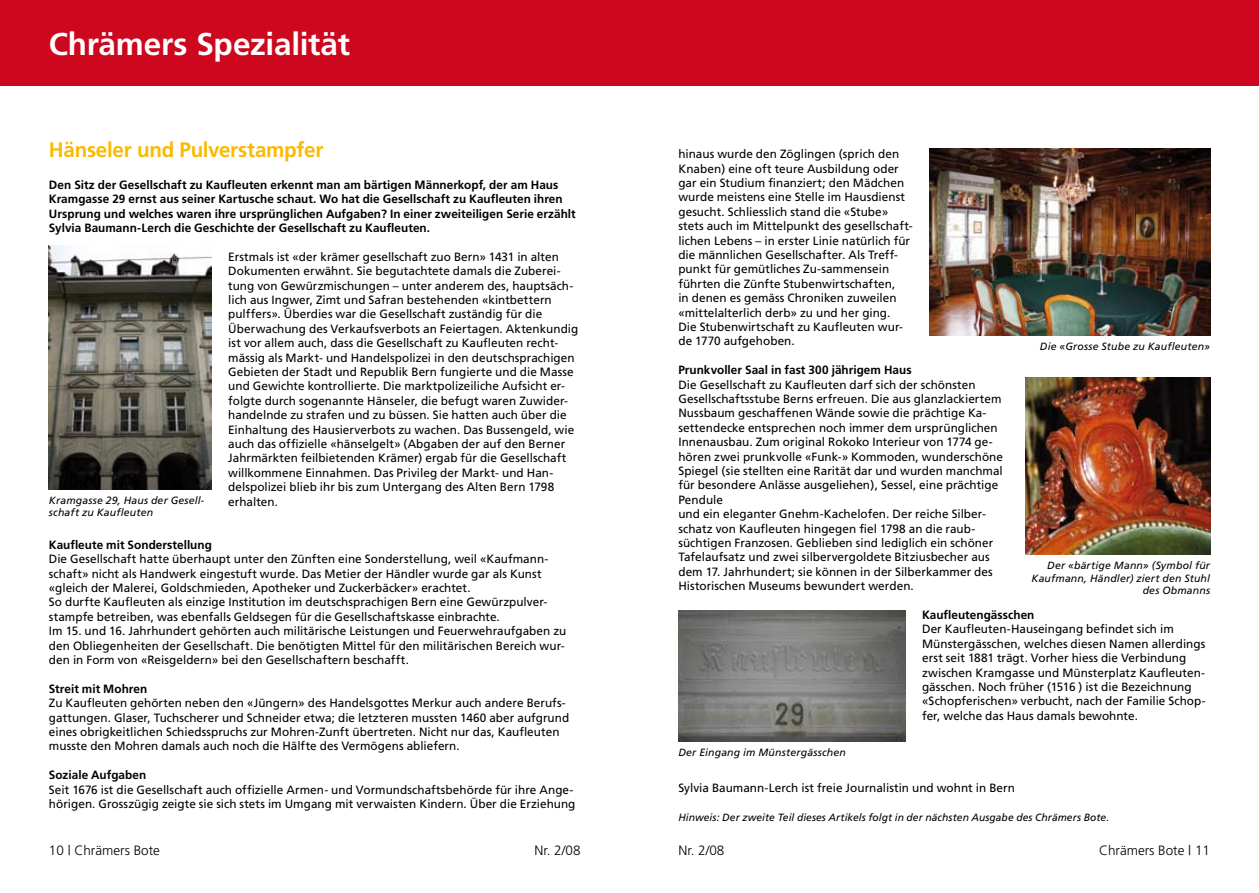
<style>
.page{position:relative;width:1259px;height:893px;background:#fff}
.page>*{position:absolute;margin:0;border:0;box-sizing:border-box;transform-origin:0 0}
.t1{font:700 31.5px "Frutiger";letter-spacing:-.005em;color:#fff}
.t2{font:700 21px "Frutiger";letter-spacing:-.015em;color:#faba00}
.t3{font:300 13.5px "Frutiger";color:#000}
.t4{font:12px/14.4px "Frutiger";color:#000}
.t5{font:700 12px/14.4px "Frutiger";letter-spacing:.005em;color:#000}
.t6{font:italic 10.5px/12.6px "Frutiger";letter-spacing:.015em;color:#000;text-align:right}
</style>
<div class="page">
<div style="left:629px;top:0;width:630px;height:85px;background:#cd071e"></div>
<div style="left:0;top:0;width:629px;height:85px;background:#cd071e"></div>
<img style="left:678px;top:610px;width:227px;height:131px">
<img style="left:49px;top:246px;width:162px;height:243px">
<img style="left:929px;top:149px;width:281px;height:187px">
<img style="left:1025px;top:377px;width:185px;height:177px">
<h1 class="t1" style="left:49px;top:25px;width:302px">Chrämers Spezialität</h1>
<h2 class="t2" style="left:49px;top:138px;width:276px">Hänseler und Pulverstampfer</h2>
<p class="t5" style="left:49px;top:177px;width:528px">Den Sitz der Gesellschaft zu Kaufleuten erkennt man am bärtigen Männerkopf, der am Haus Kramgasse 29 ernst aus seiner Kartusche schaut. Wo hat die Gesellschaft zu Kaufleuten ihren Ursprung und welches waren ihre ursprünglichen Aufgaben? In einer zweiteiligen Serie erzählt Sylvia Baumann-Lerch die Geschichte der Gesellschaft zu Kaufleuten.</p>
<p class="t4" style="left:228px;top:249px;width:351px">Erstmals ist «der krämer gesellschaft zuo Bern» 1431 in alten Dokumenten erwähnt. Sie begutachtete damals die Zuberei&shy;tung von Gewürzmischungen – unter anderem des, hauptsäch&shy;lich aus Ingwer, Zimt und Safran bestehenden «kintbettern pulffers». Überdies war die Gesellschaft zuständig für die Überwachung des Verkaufsverbots an Feiertagen. Aktenkundig ist vor allem auch, dass die Gesellschaft zu Kaufleuten recht&shy;mässig als Markt- und Handelspolizei in den deutschsprachigen Gebieten der Stadt und Republik Bern fungierte und die Masse und Gewichte kontrollierte. Die marktpolizeiliche Aufsicht er&shy;folgte durch sogenannte Hänseler, die befugt waren Zuwider&shy;handelnde zu strafen und zu büssen. Sie hatten auch über die Einhaltung des Hausierverbots zu wachen. Das Bussengeld, wie auch das offizielle «hänselgelt» (Abgaben der auf den Berner Jahrmärkten feilbietenden Krämer) ergab für die Gesellschaft willkommene Einnahmen. Das Privileg der Markt- und Han&shy;delspolizei blieb ihr bis zum Untergang des Alten Bern 1798 erhalten.</p>
<p class="t5" style="left:49px;top:537px;width:164px">Kaufleute mit Sonderstellung</p>
<p class="t4" style="left:49px;top:552px;width:519px">Die Gesellschaft hatte überhaupt unter den Zünften eine Sonderstellung, weil «Kaufmann&shy;schaft» nicht als Handwerk eingestuft wurde. Das Metier der Händler wurde gar als Kunst «gleich der Malerei, Goldschmieden, Apotheker und Zuckerbäcker» erachtet.<br>So durfte Kaufleuten als einzige Institution im deutschsprachigen Bern eine Gewürzpulver&shy;stampfe betreiben, was ebenfalls Geldsegen für die Gesellschaftskasse einbrachte.<br>Im 15. und 16. Jahrhundert gehörten auch militärische Leistungen und Feuerwehraufgaben zu den Obliegenheiten der Gesellschaft. Die benötigten Mittel für den militärischen Bereich wur&shy;den in Form von «Reisgeldern» bei den Gesellschaftern beschafft.</p>
<p class="t5" style="left:49px;top:681px;width:100px">Streit mit Mohren</p>
<p class="t4" style="left:49px;top:696px;width:522px">Zu Kaufleuten gehörten neben den «Jüngern» des Handelsgottes Merkur auch andere Berufs&shy;gattungen. Glaser, Tuchscherer und Schneider etwa; die letzteren mussten 1460 aber aufgrund eines obrigkeitlichen Schiedsspruchs zur Mohren-Zunft übertreten. Nicht nur das, Kaufleuten musste den Mohren damals auch noch die Hälfte des Vermögens abliefern.</p>
<p class="t5" style="left:49px;top:768px;width:99px">Soziale Aufgaben</p>
<p class="t4" style="left:49px;top:782px;width:528px">Seit 1676 ist die Gesellschaft auch offizielle Armen- und Vormundschaftsbehörde für ihre Ange&shy;hörigen. Grosszügig zeigte sie sich stets im Umgang mit verwaisten Kindern. Über die Erziehung</p>
<p class="t6" style="left:49px;top:494px;width:157px;text-align:left">Kramgasse 29, Haus der Gesell&shy;schaft zu Kaufleuten</p>
<p class="t4" style="left:678px;top:147px;width:236px">hinaus wurde den Zöglingen (sprich den Knaben) eine oft teure Ausbildung oder gar ein Studium finanziert; den Mädchen wurde meistens eine Stelle im Hausdienst gesucht. Schliesslich stand die «Stube» stets auch im Mittelpunkt des gesellschaft&shy;lichen Lebens – in erster Linie natürlich für die männlichen Gesellschafter. Als Treff&shy;punkt für gemütliches Zu-sammensein führten die Zünfte Stubenwirtschaften,<br>in denen es gemäss Chroniken zuweilen «mittelalterlich derb» zu und her ging.<br>Die Stubenwirtschaft zu Kaufleuten wur&shy;de 1770 aufgehoben.</p>
<p class="t5" style="left:678px;top:363px;width:235px">Prunkvoller Saal in fast 300 jährigem Haus</p>
<p class="t4" style="left:678px;top:377px;width:326px">Die Gesellschaft zu Kaufleuten darf sich der schönsten Gesellschaftsstube Berns erfreuen. Die aus glanzlackiertem Nussbaum geschaffenen Wände sowie die prächtige Ka&shy;settendecke entsprechen noch immer dem ursprünglichen Innenausbau. Zum original Rokoko Interieur von 1774 ge&shy;hören zwei prunkvolle «Funk-» Kommoden, wunderschöne Spiegel (sie stellten eine Rarität dar und wurden manchmal für besondere Anlässe ausgeliehen), Sessel, eine prächtige Pendule<br>und ein eleganter Gnehm-Kachelofen. Der reiche Silber&shy;schatz von Kaufleuten hingegen fiel 1798 an die raub&shy;süchtigen Franzosen. Geblieben sind lediglich ein schöner Tafelaufsatz und zwei silbervergoldete Bitziusbecher aus dem 17. Jahrhundert; sie können in der Silberkammer des Historischen Museums bewundert werden.</p>
<p class="t5" style="left:922px;top:607px;width:114px">Kaufleutengässchen</p>
<p class="t4" style="left:922px;top:622px;width:285px">Der Kaufleuten-Hauseingang befindet sich im Münstergässchen, welches diesen Namen allerdings erst seit 1881 trägt. Vorher hiess die Verbindung zwischen Kramgasse und Münsterplatz Kaufleuten&shy;gässchen. Noch früher (1516 ) ist die Bezeichnung «Schopferischen» verbucht, nach der Familie Schop&shy;fer, welche das Haus damals bewohnte.</p>
<p class="t6" style="left:1040px;top:340px;width:172px">Die «Grosse Stube zu Kaufleuten»</p>
<p class="t6" style="left:1031px;top:559px;width:180px">Der «bärtige Mann» (Symbol für<br>Kaufmann, Händler) ziert den Stuhl des Obmanns</p>
<p class="t6" style="left:678px;top:746px;width:169px">Der Eingang im Münstergässchen</p>
<p class="t4" style="left:678px;top:780px;width:338px">Sylvia Baumann-Lerch ist freie Journalistin und wohnt in Bern</p>
<p class="t6" style="left:678px;top:811px;width:432px">Hinweis: Der zweite Teil dieses Artikels folgt in der nächsten Ausgabe des Chrämers Bote.</p>
<p class="t3" style="left:49px;top:842px;width:113px">10 | Chrämers Bote</p>
<p class="t3" style="left:534px;top:842px;width:48px">Nr. 2/08</p>
<p class="t3" style="left:678px;top:842px;width:48px">Nr. 2/08</p>
<p class="t3" style="left:1099px;top:842px;width:113px">Chrämers Bote | 11</p>
</div>
